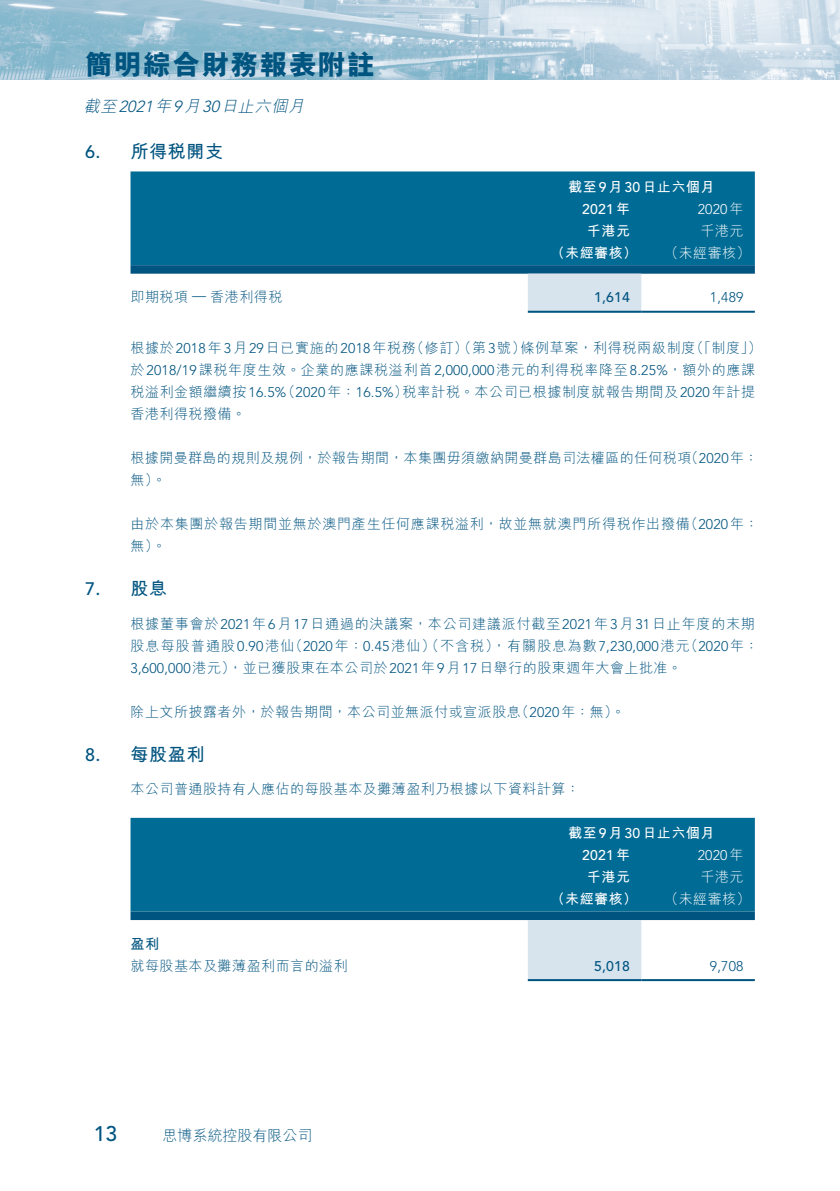
<style>
.page{position:relative;width:840px;height:1191px;background:#fff}
.page>*{position:absolute;margin:0;border:0;box-sizing:border-box;transform-origin:0 0}
.t1{font:800 28px "M Hei HK";letter-spacing:.04em;color:#005480}
.t2{font:500 21px "Avenir LT Std";color:#005480}
._07_NH1{font:700 18px "M Hei HK";letter-spacing:.035em;color:#005480}
._07_NH1-2{font:500 18px "Avenir LT Std";color:#005480}
.t3{font:italic 300 16px "M Hei HK";color:#005480}
.t4{font:300 15px "M Hei HK";color:#005480}
._06_Notes{font:300 14px/22px "M Hei HK";letter-spacing:.04em;color:#005480}
._51_N_Table_txt{font:700 14px "M Hei HK";letter-spacing:.035em;color:#fff}
._06_Notes-2{font:300 14px "M Hei HK";letter-spacing:.08em;color:#005480}
._06_Notes-3{font:300 14px "Avenir LT Std";letter-spacing:.015em;color:#005480}
._51_N_Table_txt-2{font:300 14px "M Hei HK";letter-spacing:.035em;color:#005480}
._51_N_Table_txt-3{font:300 14px "M Hei HK";letter-spacing:.035em;color:#fff}
._51_N_Table_txt-4{font:300 14px "Avenir LT Std";letter-spacing:.015em;color:#005480}
._51_N_Table_txt-5{font:300 14px "Avenir LT Std";letter-spacing:.015em;color:#fff}
._51_N_Table_txt-6{font:500 14px "Avenir LT Std";letter-spacing:.015em;color:#fff}
._51_N_Table_txt-7{font:500 14px "Avenir LT Std";letter-spacing:.015em;color:#005480}
._06_Notes-4{font:700 14px "M Hei HK";color:#005480}
.s1{font-family:"Avenir LT Std"}
.s2{font-family:"Avenir LT Std";font-weight:500}
.s3{font-family:"M Hei HK"}
.s4{font-family:"M Hei HK";font-weight:700}
</style>
<div class="page">
<img style="left:0;top:0;width:839px;height:79px">
<div style="left:130px;top:171px;width:624px;height:94px;background:#006b95"></div>
<svg style="left:130px;top:265px;width:624px;height:46px"></svg>
<hr style="left:527px;top:311px;width:114px;height:2px;background:#005480">
<hr style="left:641px;top:311px;width:113px;height:2px;background:#005480">
<div style="left:130px;top:818px;width:624px;height:93px;background:#006b95"></div>
<svg style="left:130px;top:911px;width:624px;height:68px"></svg>
<hr style="left:527px;top:979px;width:114px;height:2px;background:#005480">
<hr style="left:641px;top:979px;width:113px;height:2px;background:#005480">
<h1 class="t1" style="left:85px;top:50px;width:291px">簡明綜合財務報表附註</h1>
<p class="t3" style="left:84px;top:98px;width:225px">截至<span class="s1">2021</span>年<span class="s1">9</span>月<span class="s1">30</span>日止六個月</p>
<p class="_07_NH1" style="left:130px;top:138px;width:94px">所得稅開支</p>
<p class="_07_NH1-2" style="left:85px;top:141px;width:17px">6.</p>
<p class="_51_N_Table_txt-2" style="left:130px;top:290px;width:59px">即期稅項</p>
<p class="_51_N_Table_txt-2" style="left:210px;top:290px;width:74px">香港利得稅</p>
<p class="_51_N_Table_txt-4" style="left:192px;top:287px;width:15px">—</p>
<p class="_51_N_Table_txt" style="left:568px;top:176px;width:148px">截至<span class="s2">9</span>月<span class="s2">30</span>日止六個月</p>
<p class="_51_N_Table_txt-5" style="left:697px;top:201px;width:47px">2020 <span class="s3">年</span></p>
<p class="_51_N_Table_txt-6" style="left:581px;top:201px;width:49px">2021<span class="s4">年</span></p>
<p class="_51_N_Table_txt" style="left:586px;top:220px;width:45px">千港元</p>
<p class="_51_N_Table_txt-3" style="left:700px;top:223px;width:45px">千港元</p>
<p class="_51_N_Table_txt" style="left:550px;top:242px;width:88px">（未經審核）</p>
<p class="_51_N_Table_txt-3" style="left:664px;top:245px;width:87px">（未經審核(</p>
<p class="_51_N_Table_txt-7" style="left:593px;top:289px;width:37px">1,614</p>
<p class="_51_N_Table_txt-4" style="left:709px;top:289px;width:35px">1,489</p>
<p class="_06_Notes" style="left:410px;top:337px;width:117px">（修訂）（第<span class="s1">3</span>號）</p>
<p class="_06_Notes" style="left:689px;top:337px;width:74px">（「制度 (「</p>
<p class="_06_Notes" style="left:520px;top:337px;width:176px">條例草案，利得稅兩級制度</p>
<p class="_06_Notes" style="left:130px;top:337px;width:287px">根據於<span class="s1">2018</span>年<span class="s1">3</span>月<span class="s1">29</span>日已實施的<span class="s1">2018</span>年稅務</p>
<p class="_06_Notes" style="left:130px;top:359px;width:625px">於<span class="s1">2018/19</span>課稅年度生效。企業的應課稅溢利首<span class="s1">2,000,000</span>港元的利得稅率降至<span class="s1">8.25%</span>，額外的應課</p>
<p class="_06_Notes" style="left:402px;top:381px;width:354px">稅率計稅。本公司已根據制度就報告期間及<span class="s1">2020</span>年計提</p>
<p class="_06_Notes" style="left:130px;top:381px;width:157px">稅溢利金額繼續按<span class="s1">16.5%</span>香港利得稅撥備。</p>
<p class="_06_Notes-3" style="left:281px;top:384px;width:128px"><span class="s3">（</span>2020<span class="s3">年：</span>16.5%<span class="s3">）</span></p>
<p class="_07_NH1-2" style="left:85px;top:578px;width:17px">7.</p>
<p class="_07_NH1-2" style="left:85px;top:744px;width:17px">8.</p>
<p class="_06_Notes-3" style="left:684px;top:450px;width:75px"><span class="s3">（</span>2020<span class="s3">年：</span></p>
<p class="_06_Notes" style="left:130px;top:447px;width:562px">根據開曼群島的規則及規例，於報告期間，本集團毋須繳納開曼群島司法權區的任何稅項無。(</p>
<p class="_06_Notes-3" style="left:683px;top:516px;width:76px"><span class="s3">（</span>2020<span class="s3">年：</span></p>
<p class="_06_Notes" style="left:130px;top:513px;width:560px">由於本集團於報告期間並無於澳門產生任何應課稅溢利，故並無就澳門所得稅作出撥備無。(</p>
<p class="_07_NH1" style="left:130px;top:575px;width:38px">股息</p>
<p class="_06_Notes" style="left:130px;top:612px;width:629px;text-align:right">根據董事會於<span class="s1">2021</span>年<span class="s1">6</span>月<span class="s1">17</span>日通過的決議案，本公司建議派付截至<span class="s1">2021</span>年<span class="s1">3</span>月<span class="s1">31</span>日止年度的末期（<span class="s1">2020</span>年：</p>
<p class="_06_Notes-2" style="left:288px;top:638px;width:402px">（<span class="s1">2020</span>年：<span class="s1">0.45</span>港仙）（不含稅，）有關股息為數<span class="s1">7,230,000</span>港元</p>
<p class="_06_Notes" style="left:130px;top:634px;width:552px">股息每股普通股<span class="s1">0.90</span>港仙<br><span class="s1">3,600,000</span>港元，）並已獲股東在本公司於<span class="s1">2021</span>年<span class="s1">9</span>月<span class="s1">17</span>日舉行的股東週年大會上批准。</p>
<p class="_06_Notes" style="left:515px;top:700px;width:111px">（<span class="s1">2020</span>年：無。(</p>
<p class="_06_Notes" style="left:130px;top:700px;width:391px">除上文所披露者外，於報告期間，本公司並無派付或宣派股息</p>
<p class="_07_NH1" style="left:130px;top:741px;width:75px">每股盈利</p>
<p class="_06_Notes" style="left:130px;top:777px;width:450px">本公司普通股持有人應佔的每股基本及攤薄盈利乃根據以下資料計算：</p>
<p class="_51_N_Table_txt" style="left:568px;top:822px;width:148px">截至<span class="s2">9</span>月<span class="s2">30</span>日止六個月</p>
<p class="_51_N_Table_txt-5" style="left:697px;top:847px;width:47px">2020 <span class="s3">年</span></p>
<p class="_51_N_Table_txt-6" style="left:581px;top:847px;width:49px">2021<span class="s4">年</span></p>
<p class="_06_Notes-4" style="left:130px;top:933px;width:30px">盈利</p>
<p class="_51_N_Table_txt-2" style="left:130px;top:958px;width:219px">就每股基本及攤薄盈利而言的溢利</p>
<p class="_51_N_Table_txt" style="left:586px;top:866px;width:45px">千港元</p>
<p class="_51_N_Table_txt-3" style="left:700px;top:869px;width:45px">千港元</p>
<p class="_51_N_Table_txt" style="left:550px;top:888px;width:88px">（未經審核）</p>
<p class="_51_N_Table_txt-3" style="left:664px;top:891px;width:87px">（未經審核(</p>
<p class="_51_N_Table_txt-7" style="left:593px;top:957px;width:37px">5,018</p>
<p class="_51_N_Table_txt-4" style="left:709px;top:957px;width:35px">9,708</p>
<h2 class="t2" style="left:94px;top:1121px;width:25px">13</h2>
<p class="t4" style="left:162px;top:1127px;width:151px">思博系統控股有限公司</p>
</div>
